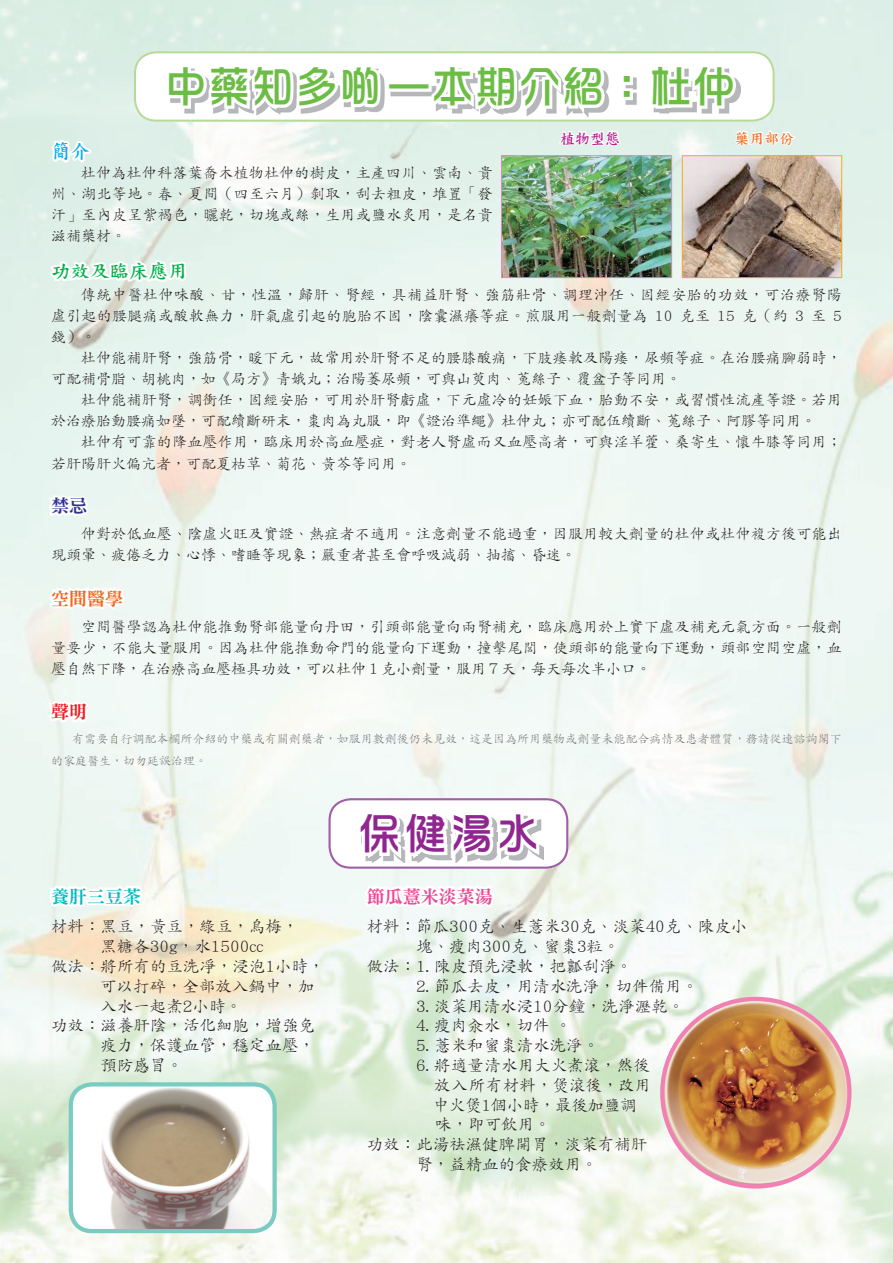
<style>
.page{position:relative;width:893px;height:1263px;background:#fff}
.page>*{position:absolute;margin:0;border:0;box-sizing:border-box;transform-origin:0 0}
.t1{font:43.5px "DF Hua Zong Std W5";color:#6cbd45}
.t2{font:43.5px "DF Hua Zong Std W5";color:#90268f}
.t3{font:19.5px "DF Kai Shu Std W7";color:#08ae4c}
.t4{font:19.5px "DF Kai Shu Std W7";color:#00aeef}
.t5{font:18px "DFN Ming W9 WIN BF";color:#ed4695}
.t6{font:18px "DFN Ming W9 WIN BF";color:#03b9bf}
.t7{font:18px "DFN Ming W9 WIN BF";color:#f36621}
.t8{font:18px "DFN Ming W9 WIN BF";color:#2e3092}
.t9{font:18px "DFN Ming W9 WIN BF";color:#ee1d23}
.t10{font:16.5px "DF Kai Shu Std W3";color:#231f20}
.t11{font:16.5px "DF Kai Shu Std W3";letter-spacing:.02em;color:#231f20}
.t12{font:16.5px "DF Kai Shu Std W3";letter-spacing:-.02em;color:#231f20}
.t13{font:15px/21px "DF Kai Shu Std W3";letter-spacing:.015em;color:#231f20}
.t14{font:15px "DF Kai Shu Std W7";color:#b61d8d}
.t15{font:15px "DF Kai Shu Std W7";color:#f37021}
.t16{font:12px/22.5px "DF Kai Shu Std W3";color:#757679}
</style>
<div class="page">
<img style="left:0;top:0;width:893px;height:1263px">
<svg style="left:134px;top:51px;width:641px;height:71px"></svg>
<img style="left:384px;top:68px;width:262px;height:49px">
<img style="left:684px;top:157px;width:156px;height:119px">
<div style="left:682px;top:155px;width:160px;height:123px;border:1px solid #f9a81b"></div>
<img style="left:503px;top:157px;width:167px;height:119px">
<div style="left:501px;top:155px;width:171px;height:123px;border:1px solid #d492bf"></div>
<svg style="left:428px;top:59px;width:208px;height:90px"></svg>
<img style="left:646px;top:60px;width:150px;height:166px">
<svg style="left:38px;top:59px;width:346px;height:553px"></svg>
<svg style="left:45px;top:698px;width:45px;height:27px"></svg>
<svg style="left:41px;top:873px;width:104px;height:44px"></svg>
<svg style="left:328px;top:798px;width:240px;height:139px"></svg>
<img style="left:71px;top:1084px;width:204px;height:147px">
<div style="left:69px;top:1082px;width:208px;height:151px;border:4px solid #7acbc1;border-radius:21px"></div>
<img style="left:662px;top:999px;width:187px;height:187px;border-radius:94px">
<div style="left:660px;top:997px;width:191px;height:191px;border:4px solid #f181b2;border-radius:50%"></div>
<h1 class="t1" style="left:164px;top:63px;width:574px">中藥知多啲—本期介紹：杜仲</h1>
<p class="t14" style="left:560px;top:130px;width:61px">植物型態</p>
<p class="t15" style="left:734px;top:130px;width:61px">藥用部份</p>
<h2 class="t4" style="left:51px;top:141px;width:40px">簡介</h2>
<p class="t13" style="left:51px;top:162px;width:443px;text-align:justify;text-indent:30px">杜仲為杜仲科落葉喬木植物杜仲的樹皮，主產四川、雲南、貴州、湖北等地。春、夏間（四至六月）剝取，刮去粗皮，堆置「發汗」至內皮呈紫褐色，曬乾，切塊或絲，生用或鹽水炙用，是名貴滋補藥材。</p>
<h2 class="t3" style="left:51px;top:261px;width:138px">功效及臨床應用</h2>
<p class="t13" style="left:51px;top:284px;width:792px;text-align:justify;text-indent:30px">傳統中醫杜仲味酸、甘，性溫，歸肝、腎經，具補益肝腎、強筋壯骨、調理沖任、固經安胎的功效，可治療腎陽虛引起的腰腿痛或酸軟無力，肝氣虛引起的胞胎不固，陰囊濕癢等症。煎服用一般劑量為 10 克至 15 克（約 3 至 5錢）。</p>
<p class="t13" style="left:51px;top:347px;width:792px;text-indent:30px">杜仲能補肝腎，強筋骨，暖下元，故常用於肝腎不足的腰膝酸痛，下肢痿軟及陽痿，尿頻等症。在治腰痛腳弱時，可配補骨脂、胡桃肉，如《局方》青娥丸；治陽萎尿頻，可與山萸肉、菟絲子、覆盆子等同用。</p>
<p class="t13" style="left:51px;top:389px;width:792px;text-indent:30px">杜仲能補肝腎，調衝任，固經安胎，可用於肝腎虧虛，下元虛冷的妊娠下血，胎動不安，或習慣性流產等證。若用於治療胎動腰痛如墜，可配續斷研末，棗肉為丸服，即《證治準繩》杜仲丸；亦可配伍續斷、菟絲子、阿膠等同用。</p>
<p class="t13" style="left:51px;top:430px;width:792px;line-height:22.5px;text-indent:30px">杜仲有可靠的降血壓作用，臨床用於高血壓症，對老人腎虛而又血壓高者，可與淫羊藿、桑寄生、懷牛膝等同用；若肝陽肝火偏亢者，可配夏枯草、菊花、黃芩等同用。</p>
<p class="t8" style="left:51px;top:497px;width:37px">禁忌</p>
<p class="t13" style="left:51px;top:523px;width:792px;text-indent:30px">仲對於低血壓、陰虛火旺及實證、熱症者不適用。注意劑量不能過重，因服用較大劑量的杜仲或杜仲複方後可能出現頭暈、疲倦乏力、心悸、嗜睡等現象；嚴重者甚至會呼吸減弱、抽搐、昏迷。</p>
<p class="t7" style="left:51px;top:589px;width:73px">空間醫學</p>
<p class="t13" style="left:51px;top:616px;width:792px;text-align:justify;text-indent:30px">空間醫學認為杜仲能推動腎部能量向丹田，引頭部能量向兩腎補充，臨床應用於上實下虛及補充元氣方面。一般劑量要少，不能大量服用。因為杜仲能推動命門的能量向下運動，撞擊尾閭，使頭部的能量向下運動，頭部空間空虛，血壓自然下降，在治療高血壓極具功效，可以杜仲１克小劑量，服用７天，每天每次半小口。</p>
<p class="t9" style="left:51px;top:703px;width:37px">聲明</p>
<p class="t16" style="left:51px;top:727px;width:792px;text-indent:21px">有需要自行調配本欄所介紹的中藥或有關劑藥者，如服用數劑後仍未見效，這是因為所用藥物或劑量未能配合病情及患者體質，務請從速諮詢閣下的家庭醫生，切勿延誤治理。</p>
<h1 class="t2" style="left:358px;top:810px;width:183px">保健湯水</h1>
<p class="t6" style="left:51px;top:887px;width:91px">養肝三豆茶</p>
<p class="t5" style="left:367px;top:887px;width:128px">節瓜薏米淡菜湯</p>
<p class="t10" style="left:51px;top:917px;width:249px">材料：黑豆，黃豆，綠豆，烏梅，</p>
<p class="t10" style="left:100px;top:937px;width:165px">黑糖各30g，水1500cc</p>
<p class="t10" style="left:51px;top:957px;width:275px">做法：將所有的豆洗凈，浸泡1小時，</p>
<p class="t10" style="left:100px;top:977px;width:216px">可以打碎，全部放入鍋中，加</p>
<p class="t10" style="left:100px;top:997px;width:143px">入水一起煮2小時。</p>
<p class="t10" style="left:51px;top:1016px;width:266px">功效：滋養肝陰，活化細胞，增強免</p>
<p class="t10" style="left:100px;top:1036px;width:216px">疫力，保護血管，穩定血壓，</p>
<p class="t10" style="left:100px;top:1056px;width:84px">預防感冒。</p>
<p class="t10" style="left:367px;top:917px;width:382px">材料：節瓜300克、生薏米30克、淡菜40克、陳皮小</p>
<p class="t10" style="left:416px;top:937px;width:205px">塊、瘦肉300克、蜜棗3粒。</p>
<p class="t10" style="left:367px;top:957px;width:267px">做法：1. 陳皮預先浸軟，把瓤刮淨。</p>
<p class="t10" style="left:416px;top:977px;width:284px">2. 節瓜去皮，用清水洗淨，切件備用。</p>
<p class="t10" style="left:416px;top:997px;width:270px">3. 淡菜用清水浸10分鐘，洗淨瀝乾。</p>
<p class="t10" style="left:416px;top:1016px;width:157px">4. 瘦肉汆水，切件 。</p>
<p class="t10" style="left:416px;top:1036px;width:185px">5. 薏米和蜜棗清水洗淨。</p>
<p class="t10" style="left:416px;top:1056px;width:235px">6. 將適量清水用大火煮滾，然後</p>
<p class="t11" style="left:434px;top:1076px;width:218px">放入所有材料，煲滾後，改用</p>
<p class="t12" style="left:433px;top:1096px;width:205px">中火煲1個小時，最後加鹽調</p>
<p class="t10" style="left:435px;top:1115px;width:117px">味，即可飲用。</p>
<p class="t10" style="left:367px;top:1135px;width:282px">功效：此湯祛濕健脾開胃，淡菜有補肝</p>
<p class="t10" style="left:416px;top:1155px;width:183px">腎，益精血的食療效用。</p>
</div>
